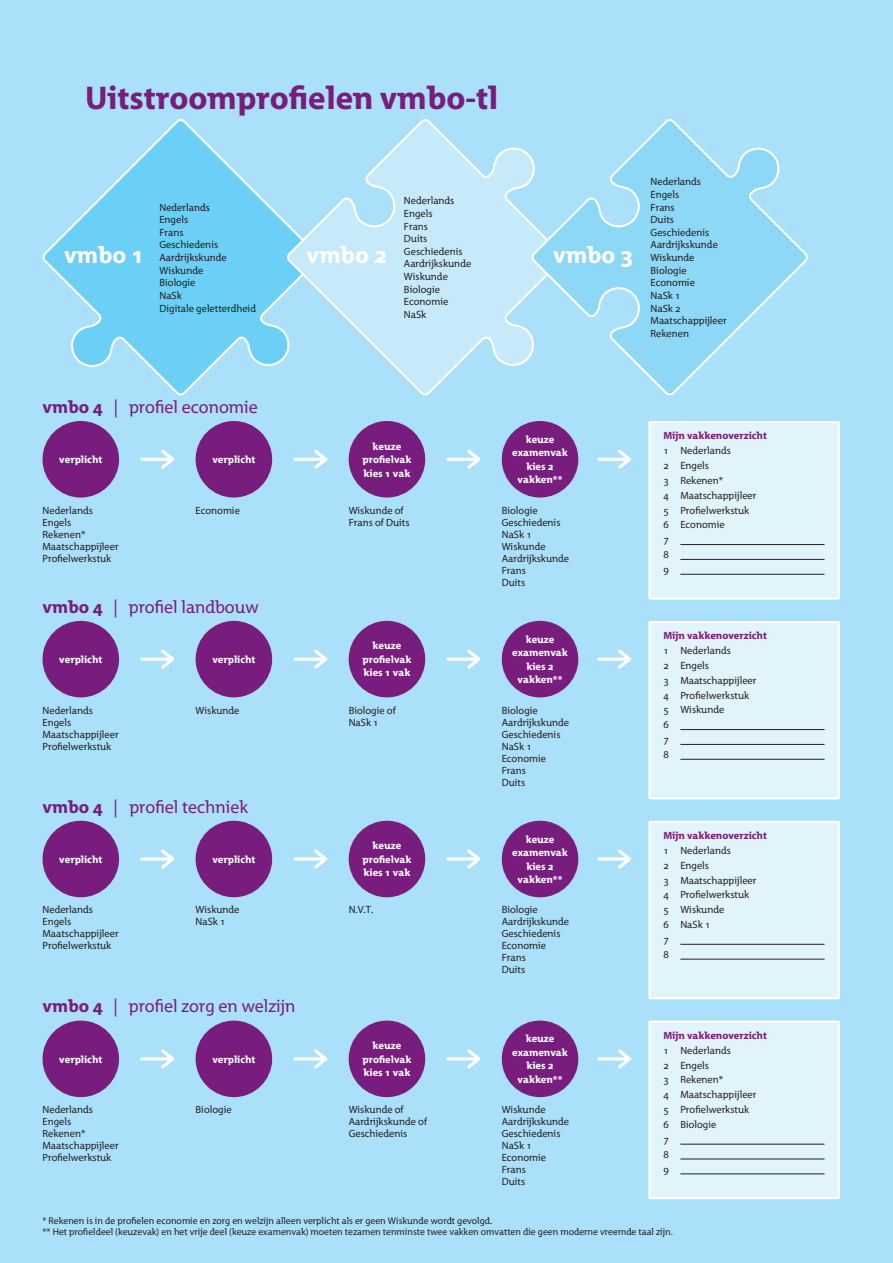
<style>
.page{position:relative;width:893px;height:1263px;background:#aae0f9}
.page>*{position:absolute;margin:0;border:0;box-sizing:border-box;transform-origin:0 0}
.t1{font:700 33px "Grandesign Neue Roman";color:#781d7d}
.t2{font:700 24px "Grandesign Neue Roman";color:#fff}
.t3{font:18px "Grandesign Neue Roman";color:#781d7d}
.t4{font:10.5px/12px "Grandesign Neue Roman";color:#231f20}
.t5{font:700 10.5px/13.5px "Grandesign Neue Roman";color:#fff;text-align:center}
.t6{font:700 10.5px "Grandesign Neue Roman";color:#781d7d}
.t7{font:9.75px/11.7px "Grandesign Neue Roman";color:#231f20}
.s1{font-weight:700}
</style>
<div class="page">
<svg style="left:42px;top:119px;width:243px;height:277px"></svg>
<svg style="left:285px;top:119px;width:245px;height:277px"></svg>
<svg style="left:530px;top:119px;width:278px;height:277px"></svg>
<div style="left:43px;top:421px;width:76px;height:76px;background:#781d7d;border-radius:50%"></div>
<div style="left:196px;top:421px;width:76px;height:76px;background:#781d7d;border-radius:50%"></div>
<div style="left:349px;top:421px;width:76px;height:76px;background:#781d7d;border-radius:50%"></div>
<div style="left:502px;top:421px;width:76px;height:76px;background:#781d7d;border-radius:50%"></div>
<svg style="left:140px;top:449px;width:34px;height:20px"></svg>
<svg style="left:293px;top:449px;width:34px;height:20px"></svg>
<svg style="left:446px;top:449px;width:34px;height:20px"></svg>
<svg style="left:597px;top:449px;width:34px;height:20px"></svg>
<div style="left:648px;top:421px;width:192px;height:179px;background:#e1f4fc;border:2px solid #fff"></div>
<hr style="left:680px;top:544px;width:144px;height:1px;background:#231f20">
<hr style="left:680px;top:559px;width:144px;height:1px;background:#231f20">
<hr style="left:680px;top:574px;width:144px;height:1px;background:#231f20">
<div style="left:43px;top:621px;width:76px;height:76px;background:#781d7d;border-radius:50%"></div>
<div style="left:196px;top:621px;width:76px;height:76px;background:#781d7d;border-radius:50%"></div>
<div style="left:349px;top:621px;width:76px;height:76px;background:#781d7d;border-radius:50%"></div>
<div style="left:502px;top:621px;width:76px;height:76px;background:#781d7d;border-radius:50%"></div>
<svg style="left:140px;top:649px;width:34px;height:20px"></svg>
<svg style="left:293px;top:649px;width:34px;height:20px"></svg>
<svg style="left:446px;top:649px;width:34px;height:20px"></svg>
<svg style="left:597px;top:649px;width:34px;height:20px"></svg>
<div style="left:648px;top:621px;width:192px;height:178px;background:#e1f4fc;border:2px solid #fff"></div>
<hr style="left:680px;top:729px;width:144px;height:1px;background:#231f20">
<hr style="left:680px;top:744px;width:144px;height:1px;background:#231f20">
<hr style="left:680px;top:759px;width:144px;height:1px;background:#231f20">
<div style="left:43px;top:821px;width:76px;height:76px;background:#781d7d;border-radius:50%"></div>
<div style="left:196px;top:821px;width:76px;height:76px;background:#781d7d;border-radius:50%"></div>
<div style="left:349px;top:821px;width:76px;height:76px;background:#781d7d;border-radius:50%"></div>
<div style="left:502px;top:821px;width:76px;height:76px;background:#781d7d;border-radius:50%"></div>
<svg style="left:140px;top:849px;width:34px;height:20px"></svg>
<svg style="left:293px;top:849px;width:34px;height:20px"></svg>
<svg style="left:446px;top:849px;width:34px;height:20px"></svg>
<svg style="left:597px;top:849px;width:34px;height:20px"></svg>
<div style="left:648px;top:821px;width:192px;height:178px;background:#e1f4fc;border:2px solid #fff"></div>
<hr style="left:680px;top:944px;width:144px;height:1px;background:#231f20">
<hr style="left:680px;top:959px;width:144px;height:1px;background:#231f20">
<div style="left:43px;top:1020px;width:76px;height:77px;background:#781d7d;border-radius:50%"></div>
<div style="left:196px;top:1020px;width:76px;height:77px;background:#781d7d;border-radius:50%"></div>
<div style="left:349px;top:1020px;width:76px;height:77px;background:#781d7d;border-radius:50%"></div>
<div style="left:502px;top:1020px;width:76px;height:77px;background:#781d7d;border-radius:50%"></div>
<svg style="left:140px;top:1049px;width:34px;height:19px"></svg>
<svg style="left:293px;top:1049px;width:34px;height:19px"></svg>
<svg style="left:446px;top:1049px;width:34px;height:19px"></svg>
<svg style="left:597px;top:1049px;width:34px;height:19px"></svg>
<div style="left:648px;top:1020px;width:192px;height:179px;background:#e1f4fc;border:2px solid #fff"></div>
<hr style="left:680px;top:1144px;width:144px;height:1px;background:#231f20">
<hr style="left:680px;top:1159px;width:144px;height:1px;background:#231f20">
<hr style="left:680px;top:1173px;width:144px;height:1px;background:#231f20">
<h1 class="t1" style="left:85px;top:79px;width:415px">Uitstroomprofielen vmbo-tl</h1>
<h2 class="t2" style="left:64px;top:241px;width:82px">vmbo 1</h2>
<p class="t4" style="left:159px;top:201px;width:98px;line-height:12.6px">Nederlands<br>Engels<br>Frans<br>Geschiedenis<br>Aardrijkskunde<br>Wiskunde<br>Biologie<br>NaSk<br>Digitale geletterdheid</p>
<h3 class="t3" style="left:43px;top:396px;width:217px"><span class="s1">vmbo 4</span> | profiel economie</h3>
<h2 class="t2" style="left:307px;top:241px;width:82px">vmbo 2</h2>
<p class="t4" style="left:404px;top:195px;width:69px;line-height:12.6px">Nederlands<br>Engels<br>Frans<br>Duits<br>Geschiedenis<br>Aardrijkskunde<br>Wiskunde<br>Biologie<br>Economie<br>NaSk</p>
<h2 class="t2" style="left:553px;top:241px;width:82px">vmbo 3</h2>
<p class="t4" style="left:651px;top:176px;width:78px;line-height:12.6px">Nederlands<br>Engels<br>Frans<br>Duits<br>Geschiedenis<br>Aardrijkskunde<br>Wiskunde<br>Biologie<br>Economie<br>NaSk 1<br>NaSk 2<br>Maatschappijleer<br>Rekenen</p>
<p class="t5" style="left:363px;top:439px;width:50px">keuze profielvak kies 1 vak</p>
<p class="t5" style="left:512px;top:433px;width:57px">keuze examenvak kies 2 vakken**</p>
<p class="t6" style="left:663px;top:430px;width:105px">Mijn vakkenoverzicht</p>
<p class="t4" style="left:663px;top:443px;width:95px;line-height:14.9px">1 Nederlands<br>2 Engels<br>3 Rekenen*<br>4 Maatschappijleer<br>5 Profielwerkstuk<br>6 Economie<br>7<br>8<br>9</p>
<p class="t5" style="left:59px;top:453px;width:45px">verplicht</p>
<p class="t5" style="left:212px;top:453px;width:45px">verplicht</p>
<p class="t4" style="left:43px;top:504px;width:78px">Nederlands<br>Engels<br>Rekenen*<br>Maatschappijleer<br>Profielwerkstuk</p>
<p class="t4" style="left:196px;top:504px;width:46px">Economie</p>
<p class="t4" style="left:349px;top:504px;width:62px">Wiskunde of<br>Frans of Duits</p>
<p class="t4" style="left:502px;top:504px;width:69px">Biologie<br>Geschiedenis<br>NaSk 1<br>Wiskunde<br>Aardrijkskunde<br>Frans<br>Duits</p>
<h3 class="t3" style="left:43px;top:596px;width:218px"><span class="s1">vmbo 4</span> | profiel landbouw</h3>
<p class="t5" style="left:363px;top:639px;width:50px">keuze profielvak kies 1 vak</p>
<p class="t5" style="left:512px;top:632px;width:57px">keuze examenvak kies 2 vakken**</p>
<p class="t6" style="left:663px;top:630px;width:105px">Mijn vakkenoverzicht</p>
<p class="t4" style="left:663px;top:643px;width:95px;line-height:14.9px">1 Nederlands<br>2 Engels<br>3 Maatschappijleer<br>4 Profielwerkstuk<br>5 Wiskunde<br>6<br>7<br>8</p>
<p class="t5" style="left:59px;top:653px;width:45px">verplicht</p>
<p class="t5" style="left:212px;top:653px;width:45px">verplicht</p>
<p class="t4" style="left:43px;top:704px;width:78px">Nederlands<br>Engels<br>Maatschappijleer<br>Profielwerkstuk</p>
<p class="t4" style="left:196px;top:704px;width:45px">Wiskunde</p>
<p class="t4" style="left:349px;top:704px;width:49px">Biologie of<br>NaSk 1</p>
<p class="t4" style="left:502px;top:704px;width:69px">Biologie<br>Aardrijkskunde<br>Geschiedenis<br>NaSk 1<br>Economie<br>Frans<br>Duits</p>
<h3 class="t3" style="left:43px;top:796px;width:207px"><span class="s1">vmbo 4</span> | profiel techniek</h3>
<p class="t5" style="left:363px;top:839px;width:50px">keuze profielvak kies 1 vak</p>
<p class="t5" style="left:512px;top:832px;width:57px">keuze examenvak kies 2 vakken**</p>
<p class="t6" style="left:663px;top:829px;width:105px">Mijn vakkenoverzicht</p>
<p class="t4" style="left:663px;top:843px;width:95px;line-height:14.9px">1 Nederlands<br>2 Engels<br>3 Maatschappijleer<br>4 Profielwerkstuk<br>5 Wiskunde<br>6 NaSk 1<br>7<br>8</p>
<p class="t5" style="left:59px;top:853px;width:45px">verplicht</p>
<p class="t5" style="left:212px;top:853px;width:45px">verplicht</p>
<p class="t4" style="left:43px;top:904px;width:78px">Nederlands<br>Engels<br>Maatschappijleer<br>Profielwerkstuk</p>
<p class="t4" style="left:196px;top:904px;width:45px">Wiskunde<br>NaSk 1</p>
<p class="t4" style="left:349px;top:904px;width:26px">N.V.T.</p>
<p class="t4" style="left:502px;top:904px;width:69px">Biologie<br>Aardrijkskunde<br>Geschiedenis<br>Economie<br>Frans<br>Duits</p>
<h3 class="t3" style="left:43px;top:996px;width:255px"><span class="s1">vmbo 4</span> | profiel zorg en welzijn</h3>
<p class="t5" style="left:363px;top:1039px;width:50px">keuze profielvak kies 1 vak</p>
<p class="t5" style="left:512px;top:1032px;width:57px">keuze examenvak kies 2 vakken**</p>
<p class="t6" style="left:663px;top:1029px;width:105px">Mijn vakkenoverzicht</p>
<p class="t4" style="left:663px;top:1043px;width:95px;line-height:14.9px">1 Nederlands<br>2 Engels<br>3 Rekenen*<br>4 Maatschappijleer<br>5 Profielwerkstuk<br>6 Biologie<br>7<br>8<br>9</p>
<p class="t5" style="left:59px;top:1052px;width:45px">verplicht</p>
<p class="t5" style="left:212px;top:1052px;width:45px">verplicht</p>
<p class="t4" style="left:43px;top:1104px;width:78px">Nederlands<br>Engels<br>Rekenen*<br>Maatschappijleer<br>Profielwerkstuk</p>
<p class="t4" style="left:196px;top:1104px;width:38px">Biologie</p>
<p class="t4" style="left:349px;top:1104px;width:80px">Wiskunde of<br>Aardrijkskunde of<br>Geschiedenis</p>
<p class="t4" style="left:502px;top:1104px;width:69px">Wiskunde<br>Aardrijkskunde<br>Geschiedenis<br>NaSk 1<br>Economie<br>Frans<br>Duits</p>
<p class="t7" style="left:43px;top:1214px;width:632px">* Rekenen is in de profielen economie en zorg en welzijn alleen verplicht als er geen Wiskunde wordt gevolgd.<br>** Het profieldeel (keuzevak) en het vrije deel (keuze examenvak) moeten tezamen tenminste twee vakken omvatten die geen moderne vreemde taal zijn.</p>
</div>
